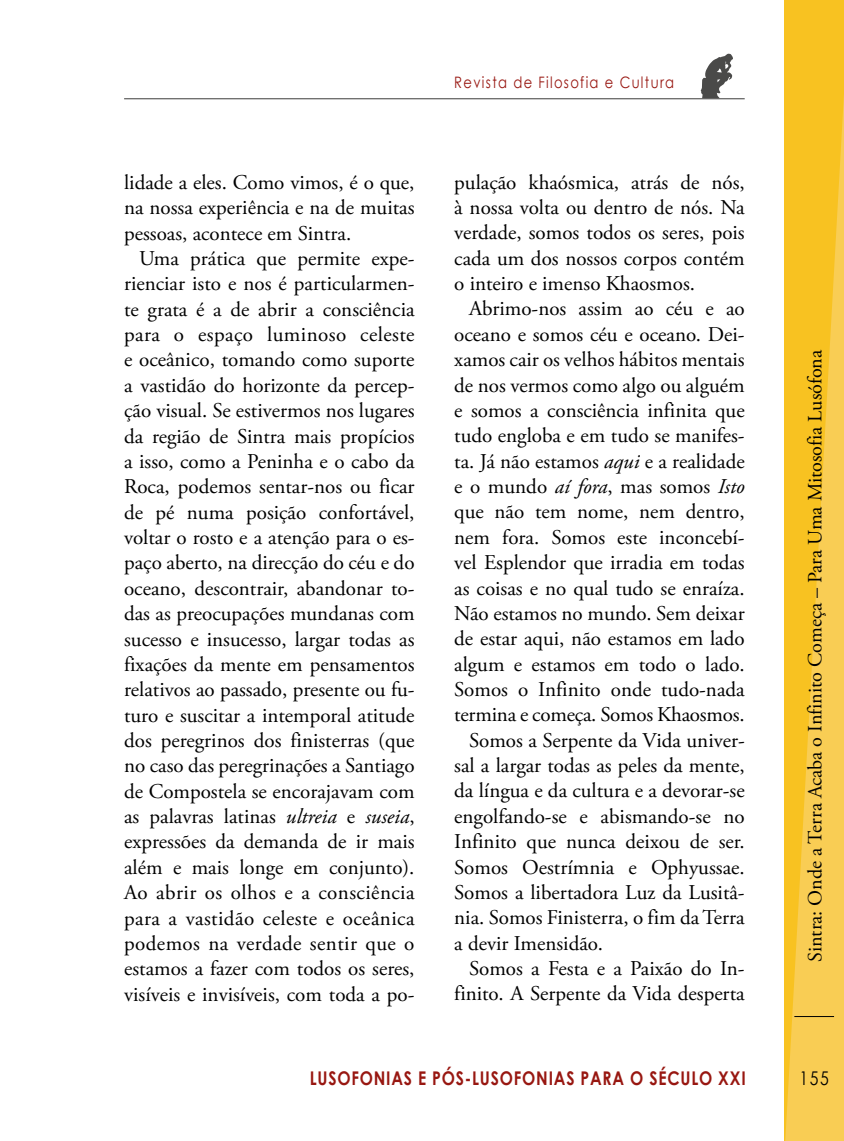
<style>
.page{position:relative;width:844px;height:1141px;background:#fff}
.page>*{position:absolute;margin:0;border:0;box-sizing:border-box;transform-origin:0 0}
.t1{font:21px/25.4px "Adobe Garamond Pro";color:#000;text-align:justify}
.t2{font:20.12px "Adobe Garamond Pro";color:#000}
.t3{font:700 18.9px "Century Gothic";letter-spacing:.05em;color:#981711;scale:.83 1}
.t4{font:18.9px "Century Gothic";color:#000;scale:.83 1}
.t5{font:15.75px "Century Gothic";letter-spacing:.1em;color:#981711;scale:.83 1}
.s1{font-style:italic}
</style>
<div class="page">
<hr style="left:124px;top:98px;width:620px;height:1px;background:#3c3c3b">
<svg style="left:784px;top:0;width:59px;height:1141px;fill:#f8c221"></svg>
<hr style="left:794px;top:1016px;width:39px;height:1px;background:#000">
<svg style="left:700px;top:54px;width:32px;height:44px"></svg>
<p class="t1" style="left:124px;top:170px;width:292px">lidade a eles. Como vimos, é o que, na nossa experiência e na de muitas pessoas, acontece em Sintra.</p>
<p class="t1" style="left:124px;top:246px;width:292px;text-indent:15px">Uma prática que permite expe&shy;rienciar isto e nos é particularmen&shy;te grata é a de abrir a consciência para o espaço luminoso celeste e oceânico, tomando como suporte a vastidão do horizonte da percep&shy;ção visual. Se estivermos nos lugares da região de Sintra mais propícios a isso, como a Peninha e o cabo da Roca, podemos sentar-nos ou ficar de pé numa posição confortável, voltar o rosto e a atenção para o es&shy;paço aberto, na direcção do céu e do oceano, descontrair, abandonar to&shy;das as preocupações mundanas com sucesso e insucesso, largar todas as fixações da mente em pensamentos relativos ao passado, presente ou fu&shy;turo e suscitar a intemporal atitude dos peregrinos dos finisterras (que no caso das peregrinações a Santiago de Compostela se encorajavam com as palavras latinas <span class="s1">ultreia</span> e <span class="s1">suseia</span>, expressões da demanda de ir mais além e mais longe em conjunto).<br>Ao abrir os olhos e a consciência para a vastidão celeste e oceânica podemos na verdade sentir que o estamos a fazer com todos os seres, visíveis e invisíveis, com toda a po-</p>
<p class="t5" style="left:454px;top:72px;width:266px">Revista de Filosofia e Cultura</p>
<p class="t1" style="left:454px;top:170px;width:292px">pulação khaósmica, atrás de nós, à nossa volta ou dentro de nós. Na verdade, somos todos os seres, pois cada um dos nossos corpos contém o inteiro e imenso Khaosmos.</p>
<p class="t1" style="left:469px;top:297px;width:277px">Abrimo-nos assim ao céu e ao</p>
<p class="t1" style="left:454px;top:322px;width:292px">oceano e somos céu e oceano. Dei-</p>
<p class="t1" style="left:454px;top:348px;width:292px">xamos cair os velhos hábitos mentais</p>
<p class="t1" style="left:454px;top:373px;width:292px">de nos vermos como algo ou alguém</p>
<p class="t1" style="left:454px;top:398px;width:292px">e somos a consciência infinita que</p>
<p class="t1" style="left:454px;top:424px;width:292px">tudo engloba e em tudo se manifes-</p>
<p class="t1" style="left:454px;top:449px;width:292px">ta. Já não estamos <span class="s1">aqui</span> e a realidade</p>
<p class="t1" style="left:454px;top:474px;width:292px">e o mundo <span class="s1">aí fora</span>, mas somos <span class="s1">Isto</span></p>
<p class="t1" style="left:454px;top:500px;width:292px">que não tem nome, nem dentro,</p>
<p class="t1" style="left:454px;top:525px;width:292px">nem fora. Somos este inconcebí-</p>
<p class="t1" style="left:454px;top:551px;width:292px">vel Esplendor que irradia em todas</p>
<p class="t1" style="left:454px;top:576px;width:292px">as coisas e no qual tudo se enraíza.</p>
<p class="t1" style="left:454px;top:601px;width:292px">Não estamos no mundo. Sem deixar</p>
<p class="t1" style="left:454px;top:627px;width:292px">de estar aqui, não estamos em lado</p>
<p class="t1" style="left:454px;top:652px;width:292px">algum e estamos em todo o lado.</p>
<p class="t1" style="left:454px;top:677px;width:292px">Somos o Infinito onde tudo-nada</p>
<p class="t1" style="left:454px;top:703px;width:292px">termina e começa. Somos Khaosmos.</p>
<p class="t1" style="left:469px;top:728px;width:277px">Somos a Serpente da Vida univer-</p>
<p class="t1" style="left:454px;top:753px;width:292px">sal a largar todas as peles da mente,</p>
<p class="t1" style="left:454px;top:779px;width:292px">da língua e da cultura e a devorar-se</p>
<p class="t1" style="left:454px;top:804px;width:292px">engolfando-se e abismando-se no</p>
<p class="t1" style="left:454px;top:830px;width:292px">Infinito que nunca deixou de ser.</p>
<p class="t1" style="left:454px;top:855px;width:292px">Somos Oestrímnia e Ophyussae.</p>
<p class="t1" style="left:454px;top:880px;width:292px">Somos a libertadora Luz da Lusitâ-</p>
<p class="t1" style="left:454px;top:906px;width:292px">nia. Somos Finisterra, o fim da Terra</p>
<p class="t1" style="left:454px;top:931px;width:150px">a devir Imensidão.</p>
<p class="t1" style="left:469px;top:956px;width:277px">Somos a Festa e a Paixão do In-</p>
<p class="t1" style="left:454px;top:982px;width:292px">finito. A Serpente da Vida desperta</p>
<p class="t3" style="left:310px;top:1064px;width:526px">LUSOFONIAS E PÓS-LUSOFONIAS PARA O SÉCULO XXI</p>
<p class="t2" style="left:802px;top:962px;width:614px;rotate:-90deg">Sintra: Onde a Terra Acaba o Infinito Começa – Para Uma Mitosofia Lusófona</p>
<p class="t4" style="left:799px;top:1065px;width:37px">155</p>
</div>
